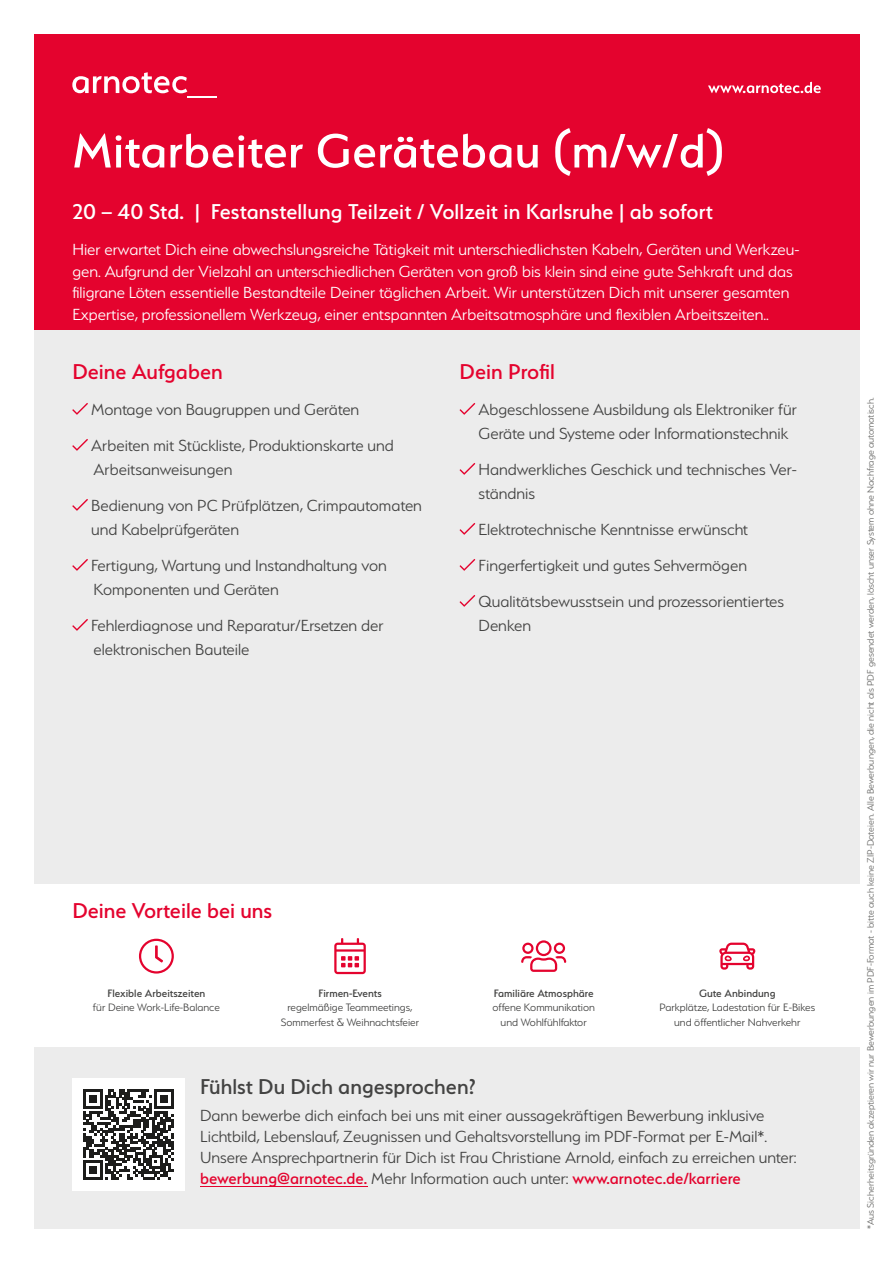
<style>
.page{position:relative;width:894px;height:1263px;background:#fff}
.page>*{position:absolute;margin:0;border:0;box-sizing:border-box;transform-origin:0 0}
.t1{font:500 54px "Serenity";letter-spacing:.005em;color:#fff}
.t2{font:500 24px "Serenity";letter-spacing:.005em;color:#fff}
.t3{font:500 24px "Serenity";color:#e4032e}
.t4{font:500 24px "Serenity";color:#434342}
.t5{font:300 18px/36px "Serenity";color:#434342}
.t6{font:300 18px/21.6px "Serenity";color:#fff}
.t7{font:300 12px/14.4px "Serenity";color:#434342;text-align:center}
.t8{font:500 12px "Serenity";color:#434342}
.t9{font:300 10.5px "Serenity";color:#696967}
.s1{font-weight:500;color:#e4032e}
</style>
<div class="page">
<div style="left:34px;top:34px;width:825px;height:1195px;background:#ececec"></div>
<div style="left:0;top:884px;width:893px;height:163px;background:#fff"></div>
<div style="left:34px;top:34px;width:825px;height:296px;background:#e4032e"></div>
<svg style="left:521px;top:940px;width:45px;height:32px"></svg>
<svg style="left:719px;top:943px;width:36px;height:27px"></svg>
<svg style="left:334px;top:938px;width:31px;height:36px"></svg>
<svg style="left:139px;top:939px;width:35px;height:34px"></svg>
<div style="left:72px;top:1078px;width:113px;height:113px;background:#fff"></div>
<svg style="left:83px;top:1089px;width:91px;height:91px"></svg>
<svg style="left:72px;top:72px;width:145px;height:26px"></svg>
<svg style="left:72px;top:403px;width:16px;height:12px"></svg>
<svg style="left:72px;top:439px;width:16px;height:12px"></svg>
<svg style="left:72px;top:499px;width:16px;height:12px"></svg>
<svg style="left:72px;top:559px;width:16px;height:12px"></svg>
<svg style="left:72px;top:619px;width:16px;height:12px"></svg>
<svg style="left:459px;top:403px;width:16px;height:12px"></svg>
<svg style="left:459px;top:463px;width:16px;height:12px"></svg>
<svg style="left:459px;top:523px;width:16px;height:12px"></svg>
<svg style="left:459px;top:559px;width:16px;height:12px"></svg>
<svg style="left:459px;top:595px;width:16px;height:12px"></svg>
<hr style="left:200px;top:1186px;width:167px;height:1px;background:#e4032e">
<svg style="left:708px;top:82px;width:112px;height:11px"></svg>
<h1 class="t1" style="left:72px;top:134px;width:653px">Mitarbeiter Gerätebau (m/w/d)</h1>
<h2 class="t2" style="left:72px;top:204px;width:642px">20 – 40 Std. | Festanstellung Teilzeit / Vollzeit in Karlsruhe | ab sofort</h2>
<p class="t6" style="left:72px;top:240px;width:728px">Hier erwartet Dich eine abwechslungsreiche Tätigkeit mit unterschiedlichsten Kabeln, Geräten und Werkzeu&shy;gen. Aufgrund der Vielzahl an unterschiedlichen Geräten von groß bis klein sind eine gute Sehkraft und das filigrane Löten essentielle Bestandteile Deiner täglichen Arbeit. Wir unterstützen Dich mit unserer gesamten Expertise, professionellem Werkzeug, einer entspannten Arbeitsatmosphäre und flexiblen Arbeitszeiten..</p>
<h2 class="t3" style="left:72px;top:364px;width:152px">Deine Aufgaben</h2>
<p class="t5" style="left:91px;top:392px;width:304px">Montage von Baugruppen und Geräten<br>Arbeiten mit Stückliste, Produktionskarte und</p>
<p class="t5" style="left:91px;top:452px;width:332px">Arbeitsanweisungen<br>Bedienung von PC Prüfplätzen, Crimpautomaten</p>
<p class="t5" style="left:91px;top:512px;width:297px">und Kabelprüfgeräten<br>Fertigung, Wartung und Instandhaltung von</p>
<p class="t5" style="left:91px;top:572px;width:294px">Komponenten und Geräten<br>Fehlerdiagnose und Reparatur/Ersetzen der</p>
<p class="t5" style="left:94px;top:632px;width:157px">elektronischen Bauteile</p>
<h2 class="t3" style="left:459px;top:364px;width:97px">Dein Profil</h2>
<p class="t5" style="left:478px;top:398px;width:320px;line-height:24px">Abgeschlossene Ausbildung als Elektroniker für<br>Geräte und Systeme oder Informationstechnik</p>
<p class="t5" style="left:478px;top:458px;width:319px;line-height:24px">Handwerkliches Geschick und technisches Ver&shy;ständnis</p>
<p class="t5" style="left:478px;top:512px;width:307px">Elektrotechnische Kenntnisse erwünscht<br>Fingerfertigkeit und gutes Sehvermögen<br>Qualitätsbewusstsein und prozessorientiertes</p>
<p class="t5" style="left:478px;top:608px;width:54px">Denken</p>
<h2 class="t3" style="left:72px;top:903px;width:201px">Deine Vorteile bei uns</h2>
<p class="t8" style="left:107px;top:989px;width:99px">Flexible Arbeitszeiten</p>
<p class="t7" style="left:93px;top:1001px;width:128px">für Deine Work-Life-Balance</p>
<p class="t8" style="left:318px;top:989px;width:65px">Firmen-Events</p>
<p class="t7" style="left:281px;top:1001px;width:140px">regelmäßige Teammeetings,<br>Sommerfest &amp; Weihnachtsfeier</p>
<p class="t8" style="left:493px;top:989px;width:101px">Familiäre Atmosphäre</p>
<p class="t7" style="left:492px;top:1001px;width:104px">offene Kommunikation und Wohlfühlfaktor</p>
<p class="t8" style="left:698px;top:989px;width:78px">Gute Anbindung</p>
<p class="t7" style="left:659px;top:1001px;width:157px">Parkplätze, Ladestation für E-Bikes und öffentlicher Nahverkehr</p>
<h2 class="t4" style="left:200px;top:1079px;width:277px">Fühlst Du Dich angesprochen?</h2>
<p class="t5" style="left:200px;top:1106px;width:598px;line-height:21px">Dann bewerbe dich einfach bei uns mit einer aussagekräftigen Bewerbung inklusive Lichtbild, Lebenslauf, Zeugnissen und Gehaltsvorstellung im PDF-Format per E-Mail*.<br>Unsere Ansprechpartnerin für Dich ist Frau Christiane Arnold, einfach zu erreichen unter: <span class="s1">bewerbung@arnotec.de.</span> Mehr Information auch unter: <span class="s1">www.arnotec.de/karriere</span></p>
<p class="t9" style="left:866px;top:1229px;width:833px;rotate:-90deg">*Aus Sicherheitsgründen akzeptieren wir nur Bewerbungen im PDF-Format - bitte auch keine ZIP-Dateien. Alle Bewerbungen, die nicht als PDF gesendet werden, löscht unser System ohne Nachfrage automatisch.</p>
</div>
